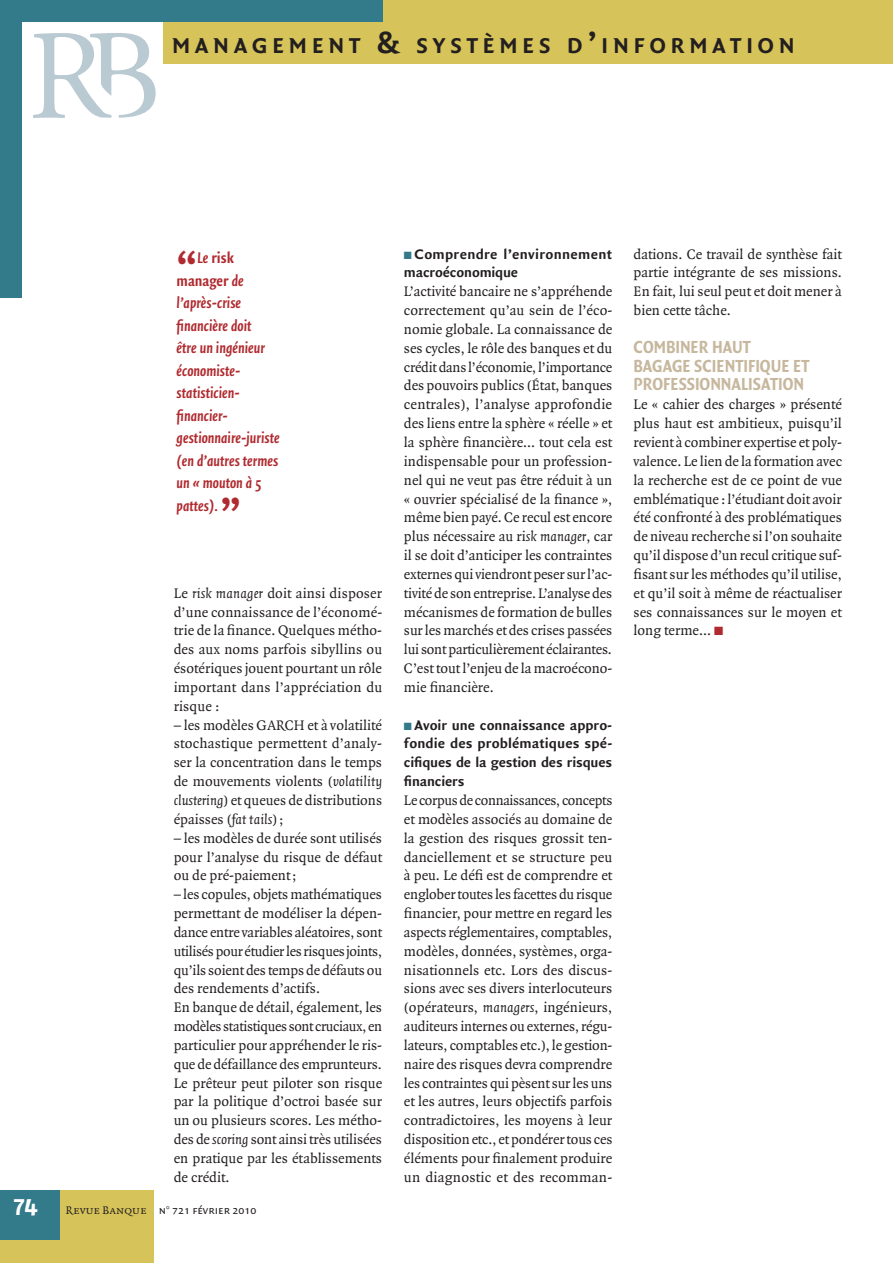
<style>
.page{position:relative;width:893px;height:1263px;background:#fff}
.page>*{position:absolute;margin:0;border:0;box-sizing:border-box;transform-origin:0 0}
.t1{font:700 45px "Quadraat Sans Con";color:#b02a2f}
.t2{font:700 23.1px "Quadraat Sans";letter-spacing:.215em;color:#231f20}
.t3{font:700 18.75px/18.9px "Quadraat Sans Con";color:#c6b79d}
.t4{font:italic 700 16.5px/22.5px "Quadraat Sans Con";color:#b02a2f}
.t5{font:14.85px/18.9px "Quadraat";color:#231f20;text-align:justify}
.t6{font:700 14.85px/18.9px "Quadraat Sans";letter-spacing:-.01em;color:#231f20;text-align:justify}
.t7{font:700 14.85px/18.9px "Quadraat Sans";letter-spacing:.02em;color:#231f20}
.t8{font:11.85px "Quadraat Sans Caps";color:#231f20}
.s1{font-size:33px}
.s2{font-style:normal}
.s3{font-style:italic}
.s4{font-family:"Fago No Bold Lf Caps";font-size:24px;color:#fff}
.s5{font-family:"Quadraat Small Caps"}
.s6{color:#337a8a}
.s7{color:#b02a2f}
</style>
<div class="page">
<div style="left:164px;top:0;width:729px;height:64px;background:#d6c359"></div>
<div style="left:0;top:0;width:21px;height:298px;background:#337a8a"></div>
<div style="left:0;top:0;width:383px;height:21px;background:#337a8a"></div>
<div style="left:0;top:1191px;width:153px;height:72px;background:#d6c359"></div>
<div style="left:0;top:1191px;width:60px;height:49px;background:#337a8a"></div>
<svg style="left:33px;top:33px;width:123px;height:85px"></svg>
<h2 class="t2" style="left:172px;top:32px;width:624px">MANAGEMENT <span class="s1">&amp;</span> SYSTÈMES D<span class="s1">’</span>INFORMATION</h2>
<h1 class="t1" style="left:177px;top:239px;width:22px">“</h1>
<p class="t4" style="left:177px;top:247px;width:105px;text-indent:21px">Le <span class="s2">RISK<br>MANAGER</span> de l’après-crise financière doit<br>être un ingénieur économiste&shy;statisticien&shy;financier&shy;gestionnaire-juriste (en d’autres termes un « mouton à 5 pattes).</p>
<h1 class="t1" style="left:221px;top:486px;width:22px">”</h1>
<p class="t5" style="left:174px;top:584px;width:210px">Le <span class="s3">risk manager</span> doit ainsi disposer d’une connaissance de l’économé&shy;trie de la finance. Quelques métho&shy;des aux noms parfois sibyllins ou ésotériques jouent pourtant un rôle important dans l’appréciation du risque :</p>
<p class="t5" style="left:174px;top:716px;width:210px">– les modèles GARCH et à volatilité stochastique permettent d’analy&shy;ser la concentration dans le temps de mouvements violents (<span class="s3">volatility clustering</span>) et queues de distributions épaisses (<span class="s3">fat tails</span>);</p>
<p class="t5" style="left:174px;top:829px;width:210px">– les modèles de durée sont utilisés pour l’analyse du risque de défaut ou de pré-paiement;</p>
<p class="t5" style="left:174px;top:885px;width:210px;text-align:left">– les copules, objets mathématiques permettant de modéliser la dépen&shy;dance entre variables aléatoires, sont utilisés pour étudier les risques joints, qu’ils soient des temps de défauts ou des rendements d’actifs.<br>En banque de détail, également, les modèles statistiques sont cruciaux, en particulier pour appréhender le ris&shy;que de défaillance des emprunteurs.<br>Le prêteur peut piloter son risque par la politique d’octroi basée sur un ou plusieurs scores. Les métho&shy;des de <span class="s3">scoring</span> sont ainsi très utilisées en pratique par les établissements de crédit.</p>
<p class="t8" style="left:14px;top:1204px;width:244px"><span class="s4">74</span> <span class="s5">Revue Banque</span> n° 721 février 2010</p>
<p class="t7" style="left:404px;top:245px;width:210px"><span class="s6">■</span> Comprendre l’environnement macroéconomique</p>
<p class="t5" style="left:404px;top:282px;width:210px">L’activité bancaire ne s’appréhende correctement qu’au sein de l’éco&shy;nomie globale. La connaissance de ses cycles, le rôle des banques et du crédit dans l’économie, l’importance des pouvoirs publics (État, banques centrales), l’analyse approfondie des liens entre la sphère « réelle » et la sphère financière… tout cela est indispensable pour un profession&shy;nel qui ne veut pas être réduit à un « ouvrier spécialisé de la finance », même bien payé. Ce recul est encore plus nécessaire au ri<span class="s3">sk manager</span>, car il se doit d’anticiper les contraintes externes qui viendront peser sur l’ac&shy;tivité de son entreprise. L’analyse des mécanismes de formation de bulles sur les marchés et des crises passées lui sont particulièrement éclairantes.<br>C’est tout l’enjeu de la macroécono&shy;mie financière.</p>
<p class="t6" style="left:404px;top:716px;width:210px"><span class="s6">■</span> Avoir une connaissance appro&shy;fondie des problématiques spé&shy;cifiques de la gestion des risques financiers</p>
<p class="t5" style="left:404px;top:791px;width:210px">Le corpus de connaissances, concepts et modèles associés au domaine de la gestion des risques grossit ten&shy;danciellement et se structure peu à peu. Le défi est de comprendre et englober toutes les facettes du risque financier, pour mettre en regard les aspects réglementaires, comptables, modèles, données, systèmes, orga&shy;nisationnels etc. Lors des discus&shy;sions avec ses divers interlocuteurs (opérateurs, <span class="s3">managers</span>, ingénieurs, auditeurs internes ou externes, régu&shy;lateurs, comptables etc.), le gestion&shy;naire des risques devra comprendre les contraintes qui pèsent sur les uns et les autres, leurs objectifs parfois contradictoires, les moyens à leur disposition etc., et pondérer tous ces éléments pour finalement produire un diagnostic et des recomman-</p>
<p class="t5" style="left:634px;top:245px;width:210px">dations. Ce travail de synthèse fait partie intégrante de ses missions.<br>En fait, lui seul peut et doit mener à bien cette tâche.</p>
<p class="t3" style="left:634px;top:338px;width:177px">COMBINER HAUT<br>BAGAGE SCIENTIFIQUE ET<br>PROFESSIONNALISATION</p>
<p class="t5" style="left:634px;top:396px;width:210px">Le « cahier des charges » présenté plus haut est ambitieux, puisqu’il revient à combiner expertise et poly&shy;valence. Le lien de la formation avec la recherche est de ce point de vue emblématique : l’étudiant doit avoir été confronté à des problématiques de niveau recherche si l’on souhaite qu’il dispose d’un recul critique suf&shy;fisant sur les méthodes qu’il utilise, et qu’il soit à même de réactualiser ses connaissances sur le moyen et long terme… <span class="s7">■</span></p>
</div>
